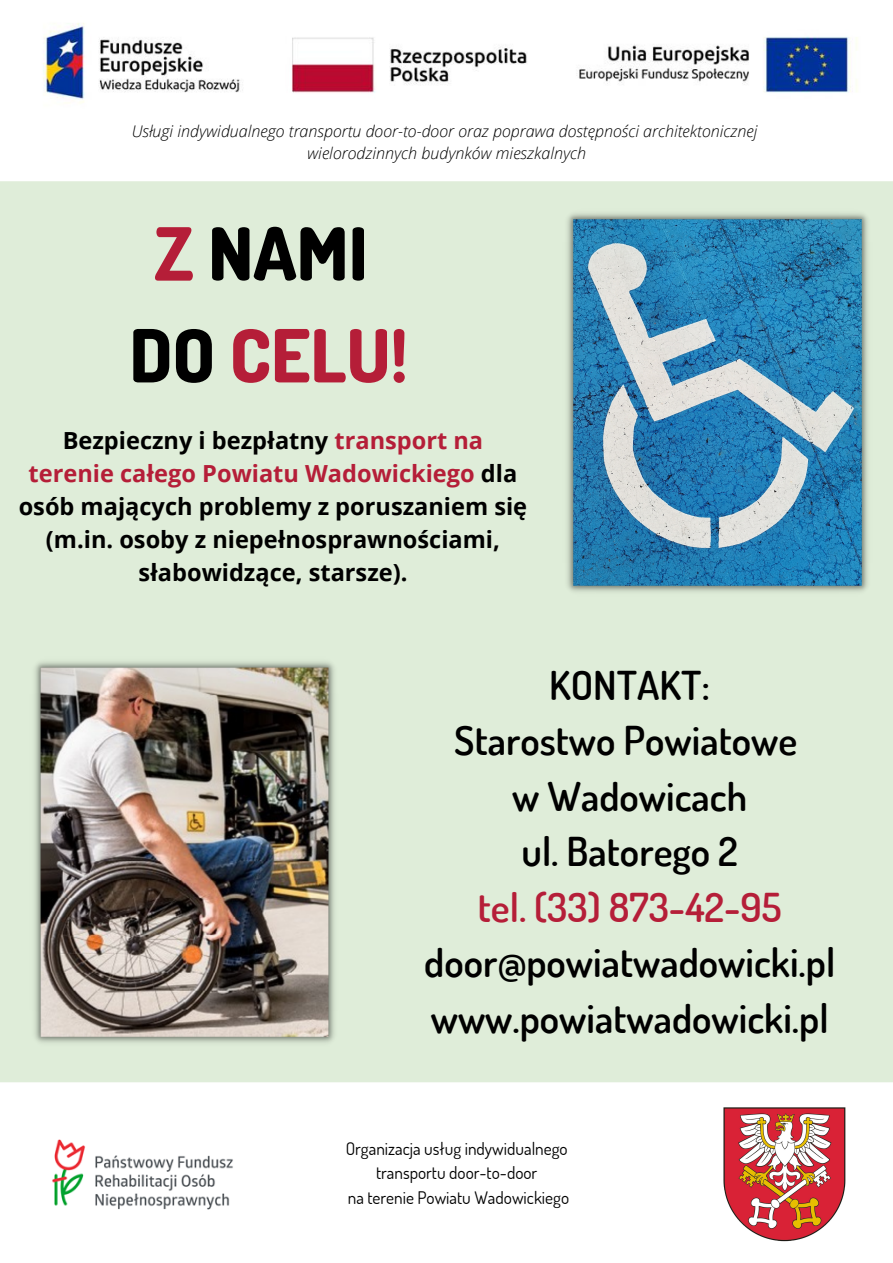
<style>
.page{position:relative;width:893px;height:1263px;background:#dfedd9}
.page>*{position:absolute;margin:0;border:0;box-sizing:border-box;transform-origin:0 0}
.t1{font:800 73.12px "Dosis";color:#b51e38}
.t2{font:800 73.12px "Dosis";color:#000}
.t3{font:600 39.75px "Dosis";color:#000}
.t4{font:600 39.75px "Dosis";color:#b51e38}
.t5{font:700 23.55px/32.8px "Open Sans";color:#000;text-align:center}
.t6{font:17.33px "Dosis";color:#000}
.t7{font:italic 300 16.05px "Open Sans";color:#000}
.s1{color:#b51e38}
.s2{color:#000}
</style>
<div class="page">
<div style="left:0;top:0;width:893px;height:181px;background:#fff"></div>
<img style="left:29px;top:9px;width:835px;height:106px">
<div style="left:0;top:1082px;width:893px;height:181px;background:#fff"></div>
<img style="left:46px;top:1109px;width:194px;height:130px">
<img style="left:723px;top:1107px;width:122px;height:134px">
<img style="left:567px;top:213px;width:301px;height:379px">
<img style="left:34px;top:661px;width:301px;height:382px">
<p class="t7" style="left:132px;top:120px;width:627px">Usługi indywidualnego transportu door-to-door oraz poprawa dostępności architektonicznej</p>
<p class="t7" style="left:307px;top:142px;width:280px">wielorodzinnych budynków mieszkalnych</p>
<p class="t2" style="left:154px;top:206px;width:215px"><span class="s1">Z</span> NAMI</p>
<p class="t1" style="left:129px;top:307px;width:279px"><span class="s2">DO</span> CELU!</p>
<p class="t5" style="left:19px;top:423px;width:510px">Bezpieczny i bezpłatny <span class="s1">transport na terenie całego Powiatu Wadowickiego</span> dla osób mających problemy z poruszaniem się (m.in. osoby z niepełnosprawnościami, słabowidzące, starsze).</p>
<p class="t3" style="left:549px;top:659px;width:163px">KONTAKT:</p>
<p class="t3" style="left:454px;top:714px;width:344px">Starostwo Powiatowe</p>
<p class="t3" style="left:512px;top:770px;width:237px">w Wadowicach</p>
<p class="t3" style="left:521px;top:825px;width:218px">ul. Batorego 2</p>
<p class="t4" style="left:478px;top:881px;width:305px">tel. (33) 873-42-95</p>
<p class="t3" style="left:424px;top:936px;width:413px">door@powiatwadowicki.pl</p>
<p class="t3" style="left:431px;top:992px;width:399px">www.powiatwadowicki.pl</p>
<p class="t6" style="left:346px;top:1137px;width:223px">Organizacja usług indywidualnego</p>
<p class="t6" style="left:376px;top:1161px;width:163px">transportu door-to-door</p>
<p class="t6" style="left:348px;top:1186px;width:223px">na terenie Powiatu Wadowickiego</p>
</div>
